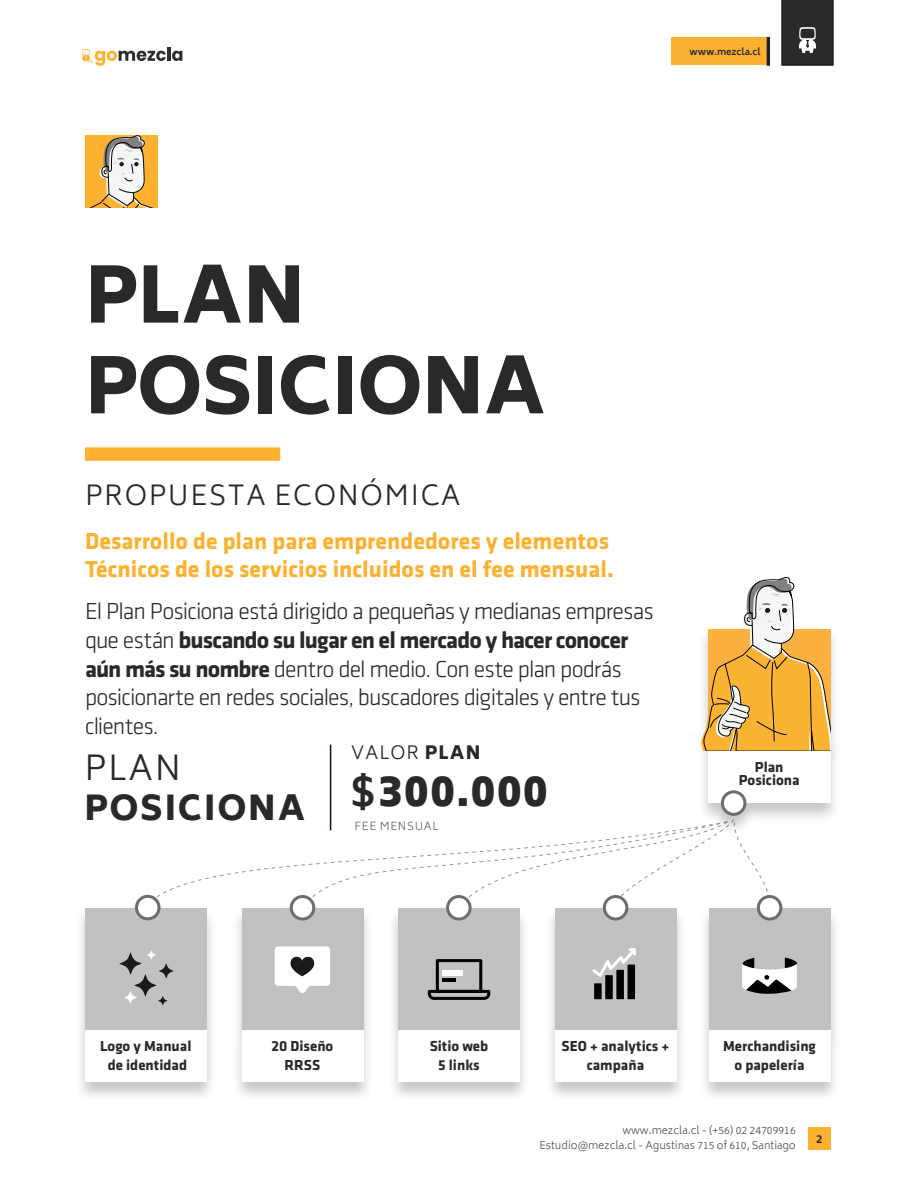
<style>
.page{position:relative;width:918px;height:1188px;background:#fff}
.page>*{position:absolute;margin:0;border:0;box-sizing:border-box;transform-origin:0 0}
.Títulos_Servicios{font:800 75.6px/90.8px "Biryani";color:#292929}
.Destacados_Negro{font:800 43.5px "Biryani";letter-spacing:.05em;color:#292929}
.Destacados_Negro-2{font:800 33.6px "Biryani";letter-spacing:.06em;color:#292929}
.Destacados_Negro-3{font:300 33.6px "Biryani";color:#292929}
.Destacados_Negro-4{font:300 27px "Biryani";letter-spacing:.06em;color:#292929}
.Texto{font:300 24px/28.8px "Klavika";letter-spacing:-.04em;color:#292929}
.Texto-2{font:700 24px/28.8px "Klavika";color:#fcb230}
.Destacados_Negro-5{font:300 18px "Biryani";letter-spacing:.06em;color:#292929}
.Texto-3{font:700 15px/13.5px "Klavika";color:#292929;text-align:center}
.t1{font:700 11.25px "Biryani";color:#292929}
.Destacados_Negro-6{font:300 10.95px "Biryani";letter-spacing:.06em;color:#696969}
.t2{font:300 10.5px/15px "Biryani";color:#57585a;text-align:right}
.t3{font:700 9px "Biryani";color:#292929}
.s1{font-weight:700}
.s2{font-weight:800}
.s3{font-weight:600}
</style>
<div class="page">
<div style="left:808px;top:1127px;width:23px;height:23px;background:#fcb230"></div>
<div style="left:671px;top:38px;width:98px;height:27px;background:#fcb230"></div>
<svg style="left:766px;top:37px;width:4px;height:29px"></svg>
<svg style="left:781px;top:0;width:53px;height:66px;background:#393939"></svg>
<svg style="left:82px;top:48px;width:100px;height:18px"></svg>
<svg style="left:301px;top:819px;width:467px;height:75px"></svg>
<div style="left:85px;top:447px;width:195px;height:14px;background:#fcb230"></div>
<div style="left:697px;top:627px;width:144px;height:209px;background:#231f20;opacity:.25"></div>
<div style="left:722px;top:792px;width:23px;height:22px;background:#fff;border-radius:50%"></div>
<div style="left:721px;top:790px;width:25px;height:26px;border:3px solid #6c6d70;border-radius:50%"></div>
<div style="left:74px;top:894px;width:144px;height:209px;background:#231f20;opacity:.25"></div>
<div style="left:85px;top:908px;width:122px;height:122px;background:#c2c0c1"></div>
<svg style="left:85px;top:950px;width:122px;height:132px"></svg>
<div style="left:136px;top:896px;width:23px;height:23px;background:#fff;border-radius:50%"></div>
<div style="left:135px;top:895px;width:26px;height:25px;border:3px solid #6c6d70;border-radius:50%"></div>
<div style="left:231px;top:894px;width:143px;height:208px;background:#231f20;opacity:.25"></div>
<div style="left:242px;top:908px;width:121px;height:122px;background:#c2c0c1"></div>
<svg style="left:242px;top:946px;width:121px;height:136px"></svg>
<div style="left:291px;top:897px;width:23px;height:22px;background:#fff;border-radius:50%"></div>
<div style="left:290px;top:895px;width:25px;height:26px;border:3px solid #6c6d70;border-radius:50%"></div>
<div style="left:387px;top:894px;width:144px;height:208px;background:#231f20;opacity:.25"></div>
<div style="left:398px;top:908px;width:122px;height:122px;background:#c2c0c1"></div>
<svg style="left:399px;top:959px;width:121px;height:123px"></svg>
<div style="left:448px;top:897px;width:22px;height:22px;background:#fff;border-radius:50%"></div>
<div style="left:446px;top:895px;width:26px;height:26px;border:3px solid #6c6d70;border-radius:50%"></div>
<div style="left:544px;top:894px;width:143px;height:208px;background:#231f20;opacity:.25"></div>
<svg style="left:555px;top:1030px;width:121px;height:52px"></svg>
<div style="left:555px;top:908px;width:121px;height:122px;background:#c2c0c1"></div>
<div style="left:604px;top:897px;width:23px;height:22px;background:#fff;border-radius:50%"></div>
<div style="left:603px;top:895px;width:25px;height:26px;border:3px solid #6c6d70;border-radius:50%"></div>
<div style="left:594px;top:983px;width:8px;height:16px;background:#000"></div>
<div style="left:605px;top:975px;width:8px;height:24px;background:#000"></div>
<div style="left:616px;top:970px;width:8px;height:29px;background:#000"></div>
<div style="left:628px;top:965px;width:7px;height:34px;background:#000"></div>
<svg style="left:592px;top:948px;width:44px;height:32px"></svg>
<div style="left:698px;top:894px;width:143px;height:208px;background:#231f20;opacity:.25"></div>
<div style="left:709px;top:908px;width:122px;height:122px;background:#c2c0c1"></div>
<div style="left:758px;top:897px;width:23px;height:22px;background:#fff;border-radius:50%"></div>
<div style="left:757px;top:895px;width:25px;height:26px;border:3px solid #6c6d70;border-radius:50%"></div>
<svg style="left:709px;top:958px;width:121px;height:124px"></svg>
<hr style="left:330px;top:745px;width:1px;height:85px;background:#290700">
<svg style="left:702px;top:577px;width:128px;height:226px"></svg>
<svg style="left:85px;top:135px;width:72px;height:72px"></svg>
<p class="t3" style="left:690px;top:46px;width:73px">www.mezcla.cl</p>
<p class="Títulos_Servicios" style="left:85px;top:251px;width:462px">PLAN<br>POSICIONA</p>
<p class="Destacados_Negro-4" style="left:85px;top:480px;width:377px">PROPUESTA ECONÓMICA</p>
<p class="Texto-2" style="left:85px;top:527px;width:530px">Desarrollo de plan para emprendedores y elementos<br>Técnicos de los servicios incluidos en el fee mensual.</p>
<p class="Texto" style="left:85px;top:597px;width:570px">El Plan Posiciona está dirigido a pequeñas y medianas empresas que están <span class="s1">buscando su lugar en el mercado y hacer conocer aún más su nombre</span> dentro del medio. Con este plan podrás posicionarte en redes sociales, buscadores digitales y entre tus clientes.</p>
<p class="Destacados_Negro-3" style="left:84px;top:748px;width:98px">PLAN</p>
<p class="Destacados_Negro-2" style="left:84px;top:789px;width:222px">POSICIONA</p>
<p class="Destacados_Negro-5" style="left:351px;top:742px;width:131px">VALOR <span class="s2">PLAN</span></p>
<p class="Destacados_Negro" style="left:351px;top:766px;width:198px"><span class="s3">$</span>300.000</p>
<p class="Destacados_Negro-6" style="left:354px;top:820px;width:85px">FEE MENSUAL</p>
<p class="Texto-3" style="left:739px;top:761px;width:62px">Plan<br>Posiciona</p>
<p class="Texto-3" style="left:100px;top:1040px;width:93px">Logo y Manual</p>
<p class="Texto-3" style="left:108px;top:1058px;width:81px">de identidad</p>
<p class="Texto-3" style="left:271px;top:1040px;width:63px">20 Diseño</p>
<p class="Texto-3" style="left:285px;top:1058px;width:37px">RRSS</p>
<p class="Texto-3" style="left:430px;top:1040px;width:60px">Sitio web</p>
<p class="Texto-3" style="left:438px;top:1058px;width:43px">5 links</p>
<p class="Texto-3" style="left:562px;top:1040px;width:109px">SEO + analytics +</p>
<p class="Texto-3" style="left:587px;top:1058px;width:59px">campaña</p>
<p class="Texto-3" style="left:723px;top:1040px;width:94px">Merchandising</p>
<p class="Texto-3" style="left:734px;top:1058px;width:72px">o papelería</p>
<p class="t2" style="left:539px;top:1123px;width:258px">www.mezcla.cl - (+56) 02 24709916<br>Estudio@mezcla.cl - Agustinas 715 of 610, Santiago</p>
<p class="t1" style="left:816px;top:1133px;width:8px">2</p>
</div>
